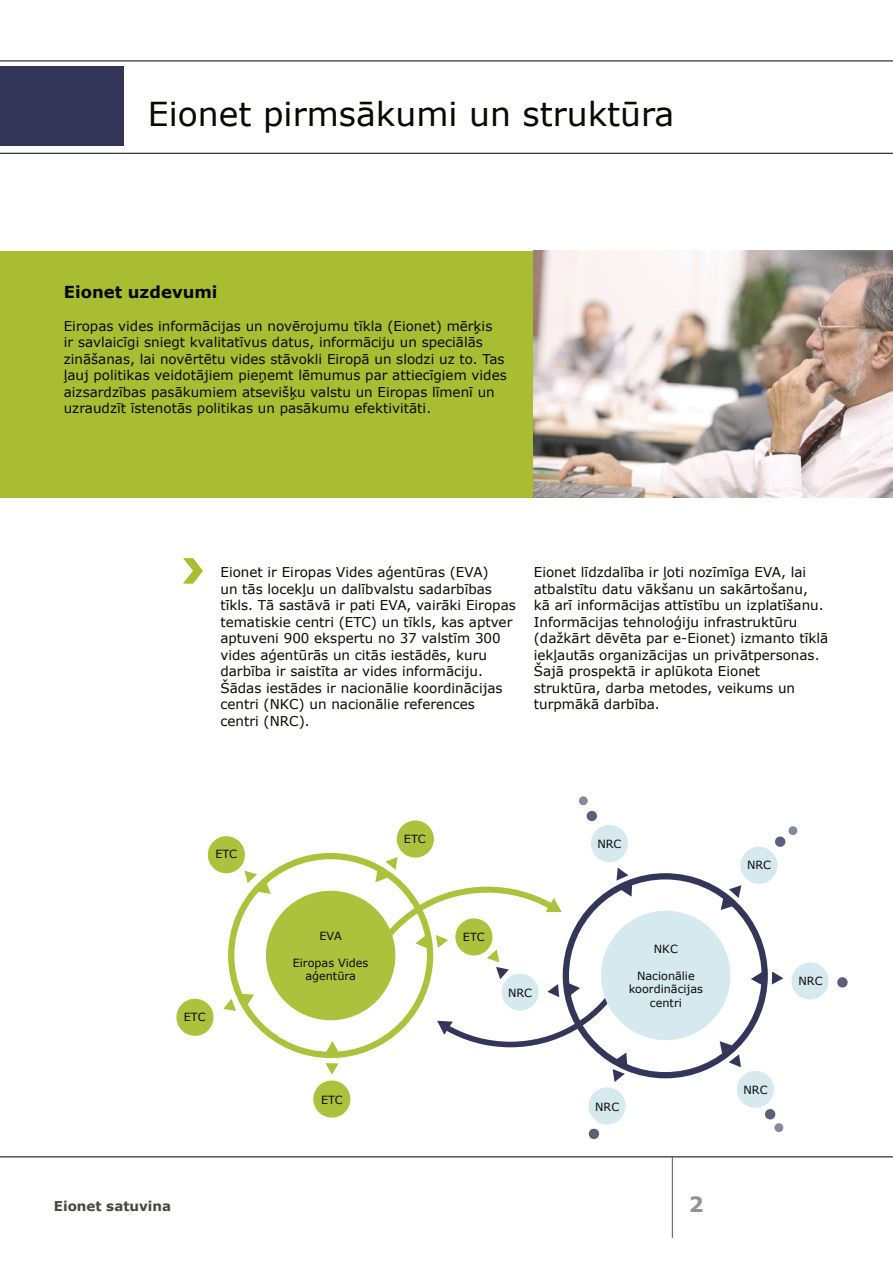
<style>
.page{position:relative;width:893px;height:1263px;background:#fff}
.page>*{position:absolute;margin:0;border:0;box-sizing:border-box;transform-origin:0 0}
.Page_Title{font:33px "Verdana";color:#090803}
.t1{font:700 21px "Verdana";color:#939393}
.SubTitle{font:700 16.5px "Verdana";color:#090803}
.Text{font:13.5px/16.5px "Verdana";color:#090803}
.t2{font:700 13.5px "Verdana";color:#464642}
.t3{font:11.25px/13.5px "Verdana";color:#090803;text-align:center}
</style>
<div class="page">
<hr style="left:0;top:1156px;width:893px;height:1px;background:#000">
<hr style="left:672px;top:1157px;width:1px;height:81px;background:#565656">
<div style="left:563px;top:873px;width:205px;height:205px;border:6px solid #333659;border-radius:50%"></div>
<div style="left:228px;top:853px;width:205px;height:205px;border:6px solid #adc23c;border-radius:50%"></div>
<div style="left:740px;top:847px;width:37px;height:37px;background:#d6e9ef;border-radius:50%"></div>
<div style="left:591px;top:825px;width:37px;height:37px;background:#d6e9ef;border-radius:50%"></div>
<div style="left:587px;top:811px;width:10px;height:10px;background:#333659;border-radius:50%;opacity:.8"></div>
<svg style="left:775px;top:826px;width:23px;height:21px"></svg>
<div style="left:765px;top:1109px;width:10px;height:11px;background:#5c5e7a;border-radius:50%"></div>
<div style="left:774px;top:1123px;width:9px;height:9px;background:#333659;border-radius:50%;opacity:.6"></div>
<div style="left:579px;top:796px;width:9px;height:9px;background:#333659;border-radius:50%;opacity:.6"></div>
<svg style="left:588px;top:1128px;width:12px;height:11px"></svg>
<svg style="left:837px;top:977px;width:10px;height:11px"></svg>
<div style="left:737px;top:1071px;width:37px;height:37px;background:#d6e9ef;border-radius:50%"></div>
<div style="left:791px;top:962px;width:38px;height:37px;background:#d6e9ef;border-radius:50%"></div>
<div style="left:589px;top:1087px;width:37px;height:37px;background:#d6e9ef;border-radius:50%"></div>
<svg style="left:721px;top:885px;width:20px;height:25px"></svg>
<svg style="left:720px;top:1041px;width:21px;height:26px"></svg>
<svg style="left:772px;top:971px;width:11px;height:13px"></svg>
<svg style="left:751px;top:972px;width:11px;height:13px"></svg>
<div style="left:266px;top:891px;width:129px;height:129px;background:#adc23c;border-radius:50%"></div>
<svg style="left:223px;top:994px;width:31px;height:17px"></svg>
<svg style="left:325px;top:1063px;width:14px;height:11px"></svg>
<svg style="left:326px;top:1041px;width:13px;height:11px"></svg>
<svg style="left:244px;top:871px;width:27px;height:23px"></svg>
<div style="left:208px;top:836px;width:37px;height:37px;background:#adc23c;border-radius:50%"></div>
<div style="left:397px;top:820px;width:37px;height:37px;background:#adc23c;border-radius:50%"></div>
<div style="left:176px;top:999px;width:38px;height:37px;background:#adc23c;border-radius:50%"></div>
<div style="left:313px;top:1080px;width:37px;height:37px;background:#adc23c;border-radius:50%"></div>
<svg style="left:371px;top:857px;width:261px;height:225px"></svg>
<div style="left:601px;top:911px;width:129px;height:129px;background:#d6e9ef;border-radius:50%"></div>
<div style="left:0;top:251px;width:543px;height:246px;background:#a9bd33"></div>
<svg style="left:183px;top:558px;width:20px;height:26px"></svg>
<hr style="left:0;top:153px;width:893px;height:1px;background:#000">
<div style="left:0;top:67px;width:124px;height:79px;background:#333659"></div>
<img style="left:534px;top:251px;width:359px;height:246px">
<hr style="left:0;top:61px;width:893px;height:1px;background:#000">
<p class="Page_Title" style="left:148px;top:93px;width:528px">Eionet pirmsākumi un struktūra</p>
<p class="SubTitle" style="left:64px;top:281px;width:155px">Eionet uzdevumi</p>
<p class="Text" style="left:64px;top:317px;width:444px">Eiropas vides informācijas un novērojumu tīkla (Eionet) mērķis<br>ir savlaicīgi sniegt kvalitatīvus datus, informāciju un speciālās zināšanas, lai novērtētu vides stāvokli Eiropā un slodzi uz to. Tas ļauj politikas veidotājiem pieņemt lēmumus par attiecīgiem vides aizsardzības pasākumiem atsevišķu valstu un Eiropas līmenī un uzraudzīt īstenotās politikas un pasākumu efektivitāti.</p>
<p class="Text" style="left:220px;top:564px;width:297px">Eionet ir Eiropas Vides aģentūras (EVA)<br>un tās locekļu un dalībvalstu sadarbības tīkls. Tā sastāvā ir pati EVA, vairāki Eiropas tematiskie centri (ETC) un tīkls, kas aptver aptuveni 900 ekspertu no 37 valstīm 300 vides aģentūrās un citās iestādēs, kuru darbība ir saistīta ar vides informāciju.<br>Šādas iestādes ir nacionālie koordinācijas centri (NKC) un nacionālie references centri (NRC).</p>
<p class="Text" style="left:534px;top:564px;width:296px">Eionet līdzdalība ir ļoti nozīmīga EVA, lai atbalstītu datu vākšanu un sakārtošanu,<br>kā arī informācijas attīstību un izplatīšanu.<br>Informācijas tehnoloģiju infrastruktūru (dažkārt dēvēta par e-Eionet) izmanto tīklā iekļautās organizācijas un privātpersonas.<br>Šajā prospektā ir aplūkota Eionet struktūra, darba metodes, veikums un turpmākā darbība.</p>
<p class="t3" style="left:215px;top:847px;width:23px">ETC</p>
<p class="t3" style="left:404px;top:832px;width:23px">ETC</p>
<p class="t3" style="left:597px;top:837px;width:26px">NRC</p>
<p class="t3" style="left:747px;top:858px;width:26px">NRC</p>
<p class="t3" style="left:184px;top:1009px;width:23px">ETC</p>
<p class="t3" style="left:320px;top:928px;width:24px">EVA</p>
<p class="t3" style="left:293px;top:955px;width:77px">Eiropas Vides aģentūra</p>
<p class="t3" style="left:321px;top:1092px;width:23px">ETC</p>
<p class="t3" style="left:463px;top:930px;width:23px">ETC</p>
<p class="t3" style="left:508px;top:985px;width:26px">NRC</p>
<p class="t3" style="left:654px;top:941px;width:26px">NKC</p>
<p class="t3" style="left:629px;top:968px;width:76px">Nacionālie koordinācijas centri</p>
<p class="t3" style="left:798px;top:974px;width:26px">NRC</p>
<p class="t3" style="left:595px;top:1099px;width:26px">NRC</p>
<p class="t3" style="left:743px;top:1083px;width:26px">NRC</p>
<p class="t2" style="left:54px;top:1198px;width:119px">Eionet satuvina</p>
<p class="t1" style="left:689px;top:1191px;width:16px">2</p>
</div>
